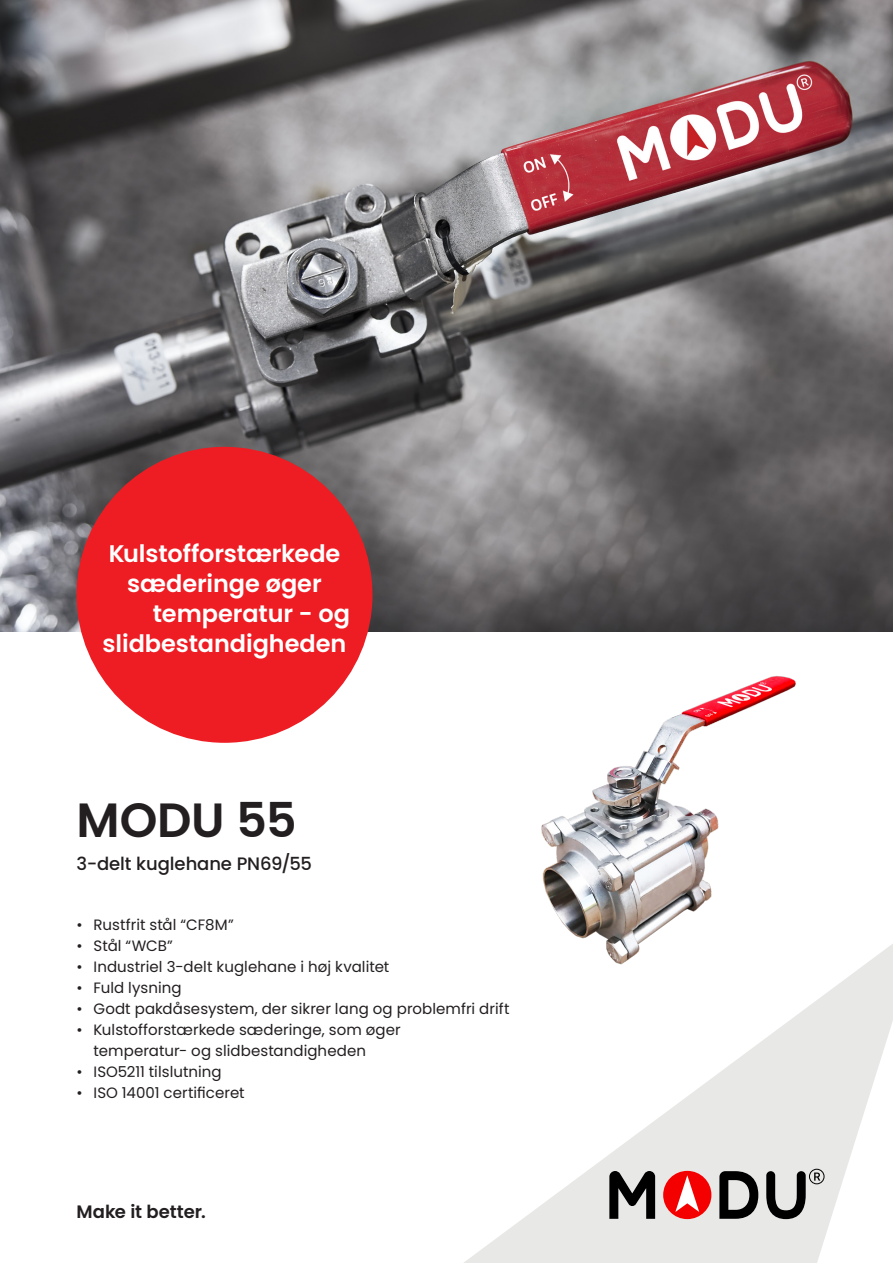
<style>
.page{position:relative;width:893px;height:1263px;background:#fff}
.page>*{position:absolute;margin:0;border:0;box-sizing:border-box;transform-origin:0 0}
.t1{font:600 48px "Poppins";letter-spacing:-.005em;color:#231f20}
.t2{font:600 24px "Poppins";letter-spacing:-.005em;color:#fff}
.t3{font:500 18px "Poppins";letter-spacing:-.005em;color:#231f20}
.t4{font:600 18px "Poppins";letter-spacing:-.005em;color:#231f20}
.t5{font:15px/21px "Poppins";letter-spacing:.005em;color:#231f20}
</style>
<div class="page">
<svg style="left:464px;top:944px;width:429px;height:319px"></svg>
<div style="left:663px;top:1171px;width:48px;height:48px;background:#f50000;border-radius:50%"></div>
<svg style="left:675px;top:1175px;width:24px;height:37px"></svg>
<svg style="left:609px;top:1171px;width:46px;height:48px;background:#606160"></svg>
<svg style="left:719px;top:1171px;width:39px;height:48px;background:#5f605f"></svg>
<svg style="left:766px;top:1171px;width:40px;height:48px;background:#797a79"></svg>
<div style="left:809px;top:1169px;width:15px;height:15px;border:1px solid #000;border-radius:50%"></div>
<svg style="left:814px;top:1172px;width:6px;height:8px"></svg>
<img style="left:0;top:0;width:893px;height:631px">
<div style="left:77px;top:447px;width:295px;height:296px;background:#ee1d23;border-radius:50%"></div>
<img style="left:523px;top:676px;width:291px;height:289px">
<h2 class="t2" style="left:109px;top:540px;width:233px">Kulstofforstærkede</h2>
<h2 class="t2" style="left:127px;top:570px;width:196px">sæderinge øger</h2>
<h2 class="t2" style="left:153px;top:600px;width:199px">temperatur - og</h2>
<h2 class="t2" style="left:103px;top:630px;width:245px">slidbestandigheden</h2>
<h1 class="t1" style="left:77px;top:792px;width:222px">MODU 55</h1>
<p class="t3" style="left:77px;top:853px;width:237px">3-delt kuglehane PN69/55</p>
<p class="t5" style="left:77px;top:914px;width:159px">• Rustfrit stål “CF8M”</p>
<p class="t5" style="left:77px;top:935px;width:98px">• Stål “WCB”</p>
<p class="t5" style="left:77px;top:956px;width:314px">• Industriel 3-delt kuglehane i høj kvalitet</p>
<p class="t5" style="left:77px;top:977px;width:107px">• Fuld lysning</p>
<p class="t5" style="left:77px;top:998px;width:434px">• Godt pakdåsesystem, der sikrer lang og problemfri drift</p>
<p class="t5" style="left:94px;top:1019px;width:309px;text-indent:-17px">• Kulstofforstærkede sæderinge, som øger temperatur- og slidbestandigheden</p>
<p class="t5" style="left:77px;top:1061px;width:147px">• ISO5211 tilslutning</p>
<p class="t5" style="left:77px;top:1082px;width:170px">• ISO 14001 certificeret</p>
<p class="t4" style="left:77px;top:1201px;width:131px">Make it better.</p>
</div>
